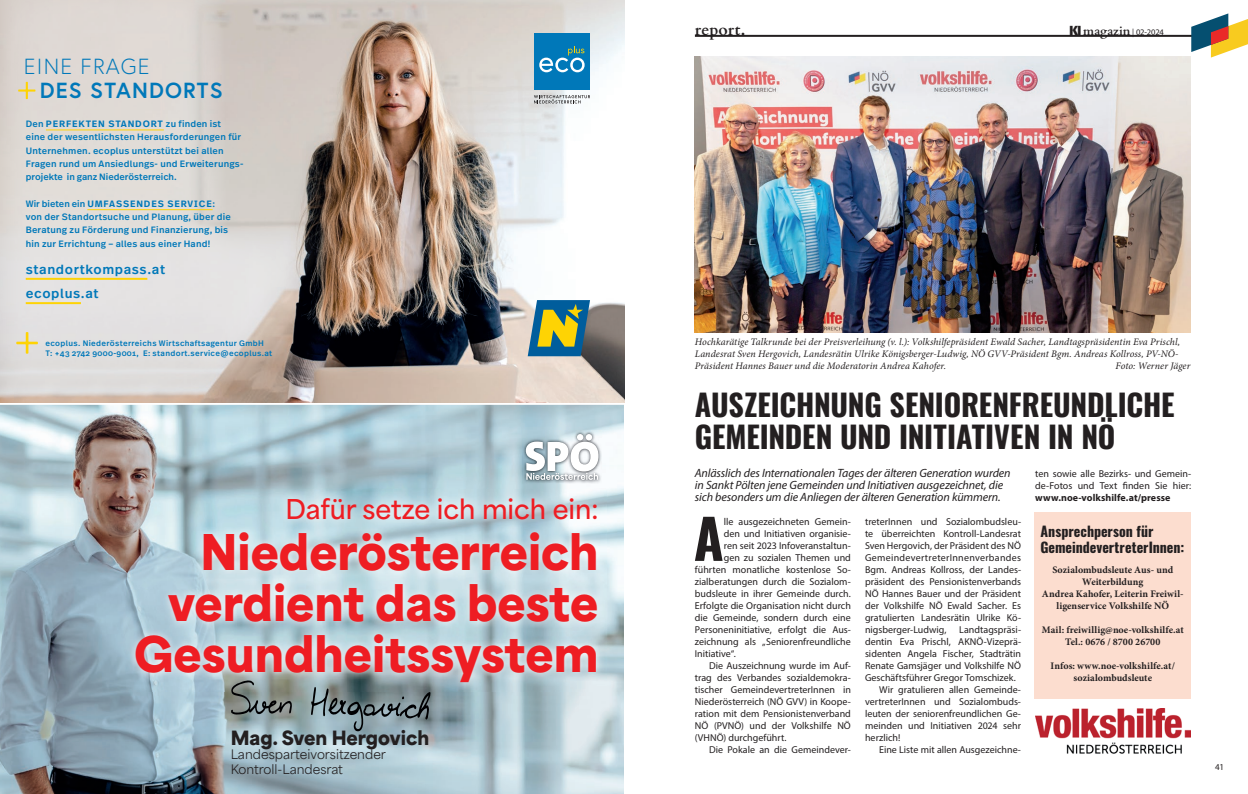
<style>
.page{position:relative;width:1248px;height:794px;background:#fff}
.page>*{position:absolute;margin:0;border:0;box-sizing:border-box;transform-origin:0 0}
.t1{font:54.4px "Oswald";color:#231f20}
.t2{font:900 46.1px/51.2px "Area Normal";color:#ee1d23;text-align:right}
.t3{font:30px/32px "Oswald";letter-spacing:-.01em;color:#231f20}
.t4{font:600 25.6px "Area Normal";color:#ee1d23}
.t5{font:700 21.8px "Europa";letter-spacing:.05em;color:#0078b9}
.t6{font:300 21.8px "Europa";letter-spacing:.055em;color:#0078b9}
.t7{font:900 18.5px "Area Normal";color:#231f20}
.t8{font:700 16px "Cardo";letter-spacing:.005em;color:#231f20}
.t9{font:14px/16px "Oswald";color:#231f20}
.t10{font:500 13.3px/24.3px "Real Text Pro";letter-spacing:.045em;color:#0078b9}
.t11{font:12.3px/14.8px "Area Normal";color:#231f20}
.t12{font:italic 12px/12px "Myriad Pro";letter-spacing:-.01em;color:#231f20}
.t13{font:10px/12px "Myriad Pro";color:#231f20;text-align:justify}
.t14{font:italic 10px/12px "Minion Pro";letter-spacing:.005em;color:#231f20}
.t15{font:700 10px/12px "Minion Pro";letter-spacing:.005em;color:#231f20;text-align:center}
.t16{font:700 10px "Myriad Pro";letter-spacing:.005em;color:#231f20}
.t17{font:500 9.2px/13.3px "Real Text Pro";letter-spacing:.02em;color:#0078b9}
.t18{font:9px "Myriad Pro";color:#231f20}
.t19{font:8.5px "Myriad Pro";letter-spacing:-.02em;color:#231f20}
.t20{font:500 7.9px/10.9px "Real Text Pro";letter-spacing:.04em;color:#0078b9}
.s1{font-weight:600}
.s2{font-family:"Fira Sans";font-weight:900;font-size:13px}
.s3{font-family:"Cardo";font-weight:700;font-size:12px}
</style>
<div class="page">
<img style="left:317px;top:0;width:307px;height:402px">
<svg style="left:0;top:0;width:317px;height:402px;background:#d5d0cc"></svg>
<div style="left:534px;top:34px;width:55px;height:56px;background:#0078b9"></div>
<svg style="left:539px;top:46px;width:45px;height:26px"></svg>
<svg style="left:534px;top:95px;width:55px;height:8px"></svg>
<svg style="left:527px;top:300px;width:63px;height:56px;background:#688c6e"></svg>
<svg style="left:16px;top:332px;width:22px;height:22px"></svg>
<hr style="left:46px;top:129px;width:118px;height:1px;background:#fed304">
<hr style="left:87px;top:209px;width:126px;height:1px;background:#fed304">
<hr style="left:26px;top:278px;width:121px;height:2px;background:#fed304">
<hr style="left:26px;top:302px;width:55px;height:2px;background:#fed304">
<svg style="left:18px;top:82px;width:17px;height:17px"></svg>
<img style="left:0;top:405px;width:624px;height:389px">
<img style="left:126px;top:489px;width:480px;height:202px">
<img style="left:522px;top:431px;width:79px;height:52px">
<svg style="left:525px;top:434px;width:73px;height:46px"></svg>
<svg style="left:231px;top:680px;width:61px;height:34px;background:#757d79"></svg>
<svg style="left:311px;top:687px;width:119px;height:44px;background:#73848a"></svg>
<hr style="left:694px;top:35px;width:553px;height:2px;background:#231f20">
<img style="left:694px;top:57px;width:496px;height:276px">
<div style="left:1034px;top:513px;width:156px;height:186px;background:#fcddcf"></div>
<svg style="left:1191px;top:13px;width:56px;height:45px"></svg>
<img style="left:1035px;top:708px;width:155px;height:46px">
<h3 class="t6" style="left:24px;top:53px;width:127px">EINE FRAGE</h3>
<h3 class="t5" style="left:40px;top:76px;width:184px">DES STANDORTS</h3>
<p class="t17" style="left:26px;top:117px;width:219px">Den <span class="s1">PERFEKTEN STANDORT</span> zu finden ist<br>eine der wesentlichsten Herausforderungen für Unternehmen. ecoplus unterstützt bei allen Fragen rund um Ansiedlungs- und Erweiterungs&shy;projekte in ganz Niederösterreich.</p>
<p class="t17" style="left:26px;top:197px;width:207px">Wir bieten ein <span class="s1">UMFASSENDES SERVICE</span>: von der Standortsuche und Planung, über die Beratung zu Förderung und Finanzierung, bis hin zur Errichtung – alles aus einer Hand!</p>
<h3 class="t10" style="left:26px;top:257px;width:141px">standortkompass.at ecoplus.at</h3>
<p class="t20" style="left:45px;top:337px;width:228px">ecoplus. Niederösterreichs Wirtschaftsagentur GmbH<br>T: +43 2742 9000-9001, E: standort.service@ecoplus.at</p>
<h3 class="t4" style="left:285px;top:486px;width:314px">Dafür setze ich mich ein:</h3>
<h2 class="t2" style="left:134px;top:522px;width:466px">Niederösterreich verdient das beste<br>Gesundheitssystem</h2>
<h3 class="t7" style="left:231px;top:720px;width:200px">Mag. Sven Hergovich</h3>
<p class="t11" style="left:231px;top:745px;width:157px">Landesparteivorsitzender<br>Kontroll-Landesrat</p>
<h3 class="t8" style="left:694px;top:16px;width:52px">report.</h3>
<p class="t19" style="left:1069px;top:27px;width:96px"><span class="s2">KI</span> <span class="s3">magazin</span> | 02-2024</p>
<p class="t14" style="left:694px;top:335px;width:487px">Hochkarätige Talkrunde bei der Preisverleihung (v. l.): Volkshilfepräsident Ewald Sacher, Landtagspräsidentin Eva Prischl,<br>Landesrat Sven Hergovich, Landesrätin Ulrike Königsberger-Ludwig, NÖ GVV-Präsident Bgm. Andreas Kollross, PV-NÖ-<br>Präsident Hannes Bauer und die Moderatorin Andrea Kahofer.</p>
<p class="t14" style="left:1115px;top:359px;width:76px">Foto: Werner Jäger</p>
<h3 class="t3" style="left:694px;top:385px;width:481px">AUSZEICHNUNG SENIORENFREUNDLICHE<br>GEMEINDEN UND INITIATIVEN IN NÖ</h3>
<p class="t12" style="left:694px;top:466px;width:317px">Anlässlich des Internationalen Tages der älteren Generation wurden in Sankt Pölten jene Gemeinden und Initiativen ausgezeichnet, die sich besonders um die Anliegen der älteren Generation kümmern.</p>
<h3 class="t9" style="left:1040px;top:522px;width:145px">Ansprechperson für<br>GemeindevertreterInnen:</h3>
<p class="t15" style="left:1041px;top:563px;width:143px">Sozialombudsleute Aus- und<br>Weiterbildung<br>Andrea Kahofer, Leiterin Freiwil&shy;ligenservice Volkshilfe NÖ</p>
<p class="t15" style="left:1041px;top:623px;width:143px">Mail: freiwillig@noe-volkshilfe.at<br>Tel.: 0676 / 8700 26700</p>
<p class="t15" style="left:1050px;top:659px;width:126px">Infos: www.noe-volkshilfe.at/ sozialombudsleute</p>
<p class="t13" style="left:1035px;top:467px;width:157px">ten sowie alle Bezirks- und Gemein&shy;de-Fotos und Text finden Sie hier:</p>
<p class="t16" style="left:1035px;top:491px;width:137px">www.noe-volkshilfe.at/presse</p>
<h1 class="t1" style="left:693px;top:490px;width:31px">A</h1>
<p class="t13" style="left:723px;top:515px;width:129px">lle ausgezeichneten Gemein-</p>
<p class="t13" style="left:865px;top:515px;width:157px">treterInnen und Sozialombudsleu&shy;te überreichten Kontroll-Landesrat Sven Hergovich, der Präsident des NÖ GemeindevertreterInnenverbandes Bgm. Andreas Kollross, der Landes&shy;präsident des Pensionistenverbands NÖ Hannes Bauer und der Präsident der Volkshilfe NÖ Ewald Sacher. Es gratulierten Landesrätin Ulrike Kö&shy;nigsberger-Ludwig,</p>
<p class="t13" style="left:723px;top:527px;width:129px">den und Initiativen organisie-</p>
<p class="t13" style="left:723px;top:539px;width:129px">ren seit 2023 Infoveranstaltun-</p>
<p class="t13" style="left:723px;top:551px;width:129px">gen zu sozialen Themen und</p>
<p class="t13" style="left:694px;top:563px;width:157px">führten monatliche kostenlose So-</p>
<p class="t13" style="left:694px;top:575px;width:157px">zialberatungen durch die Sozialom-</p>
<p class="t13" style="left:694px;top:587px;width:157px">budsleute in ihrer Gemeinde durch.</p>
<p class="t13" style="left:694px;top:599px;width:157px">Erfolgte die Organisation nicht durch</p>
<p class="t13" style="left:694px;top:611px;width:157px">die Gemeinde, sondern durch eine</p>
<p class="t13" style="left:694px;top:623px;width:157px">Personeninitiative, erfolgt die Aus-</p>
<p class="t13" style="left:694px;top:635px;width:157px">zeichnung als „Seniorenfreundliche</p>
<p class="t13" style="left:694px;top:647px;width:42px">Initiative“.</p>
<p class="t13" style="left:709px;top:659px;width:143px">Die Auszeichnung wurde im Auf-</p>
<p class="t13" style="left:694px;top:671px;width:157px">trag des Verbandes sozialdemokra-</p>
<p class="t13" style="left:694px;top:683px;width:157px">tischer GemeindevertreterInnen in</p>
<p class="t13" style="left:694px;top:695px;width:157px">Niederösterreich (NÖ GVV) in Koope-</p>
<p class="t13" style="left:694px;top:707px;width:157px">ration mit dem Pensionistenverband</p>
<p class="t13" style="left:694px;top:719px;width:157px">NÖ (PVNÖ) und der Volkshilfe NÖ</p>
<p class="t13" style="left:694px;top:731px;width:93px">(VHNÖ) durchgeführt.</p>
<p class="t13" style="left:709px;top:743px;width:143px">Die Pokale an die Gemeindever-</p>
<p class="t13" style="left:959px;top:623px;width:63px">Landtagspräsi-</p>
<p class="t13" style="left:865px;top:635px;width:157px">dentin Eva Prischl, AKNÖ-Vizeprä-</p>
<p class="t13" style="left:865px;top:647px;width:157px">sidenten Angela Fischer, Stadträtin</p>
<p class="t13" style="left:865px;top:659px;width:157px">Renate Gamsjäger und Volkshilfe NÖ</p>
<p class="t13" style="left:865px;top:671px;width:152px">Geschäftsführer Gregor Tomschizek.</p>
<p class="t13" style="left:879px;top:683px;width:143px">Wir gratulieren allen Gemeinde-</p>
<p class="t13" style="left:865px;top:695px;width:157px">vertreterInnen und Sozialombuds-</p>
<p class="t13" style="left:865px;top:707px;width:157px">leuten der seniorenfreundlichen Ge-</p>
<p class="t13" style="left:865px;top:719px;width:157px">meinden und Initiativen 2024 sehr</p>
<p class="t13" style="left:865px;top:731px;width:37px">herzlich!</p>
<p class="t13" style="left:879px;top:743px;width:143px">Eine Liste mit allen Ausgezeichne-</p>
<p class="t18" style="left:1215px;top:761px;width:10px">41</p>
</div>
